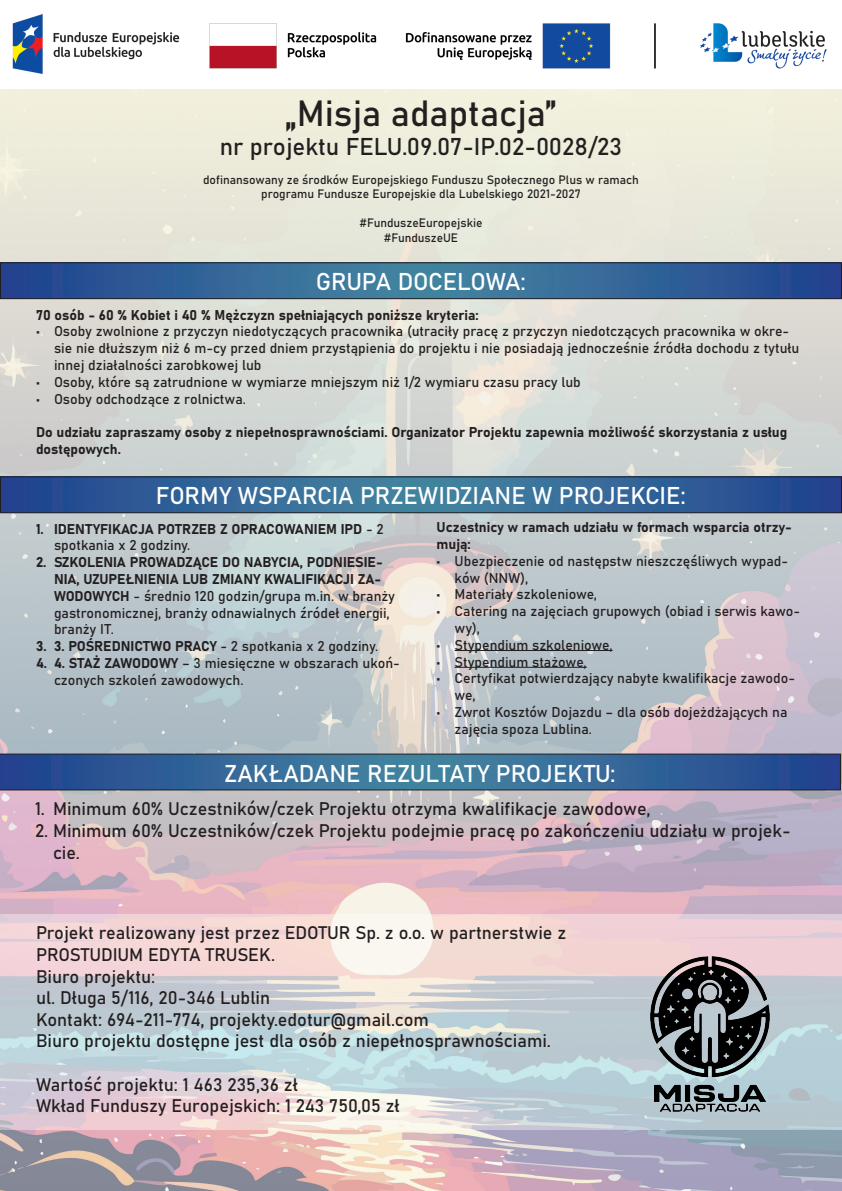
<style>
.page{position:relative;width:842px;height:1191px;background:#fff}
.page>*{position:absolute;margin:0;border:0;box-sizing:border-box;transform-origin:0 0}
.t1{font:36px "Bahnschrift";color:#231f20}
.t2{font:24px "Bahnschrift";letter-spacing:-.01em;color:#fff}
.t3{font:24px "Bahnschrift";color:#231f20}
.t4{font:18px/21.6px "Bahnschrift";color:#231f20}
.t5{font:14px/16.8px "Bahnschrift";color:#231f20}
.t6{font:12px "Bahnschrift";color:#231f20}
</style>
<div class="page">
<img style="left:0;top:89px;width:842px;height:1102px">
<img style="left:12px;top:14px;width:815px;height:60px">
<svg style="left:2px;top:264px;width:838px;height:33px;background:#326497"></svg>
<div style="left:0;top:262px;width:842px;height:37px;border:1px solid #231f20"></div>
<svg style="left:2px;top:478px;width:838px;height:33px;background:#326497"></svg>
<div style="left:0;top:476px;width:842px;height:37px;border:1px solid #231f20"></div>
<hr style="left:455px;top:650px;width:158px;height:1px;background:#231f20">
<hr style="left:455px;top:667px;width:132px;height:1px;background:#231f20">
<svg style="left:0;top:753px;width:841px;height:37px;background:#346293"></svg>
<svg style="left:0;top:914px;width:842px;height:216px;background:#d6d4d7"></svg>
<img style="left:651px;top:956px;width:119px;height:155px">
<p class="t1" style="left:285px;top:86px;width:273px">„Misja adaptacja”</p>
<p class="t3" style="left:220px;top:129px;width:404px">nr projektu FELU.09.07-IP.02-0028/23</p>
<p class="t6" style="left:203px;top:171px;width:437px">dofinansowany ze środków Europejskiego Funduszu Społecznego Plus w ramach</p>
<p class="t6" style="left:261px;top:185px;width:321px">programu Fundusze Europejskie dla Lubelskiego 2021-2027</p>
<p class="t6" style="left:360px;top:214px;width:124px">#FunduszeEuropejskie</p>
<p class="t6" style="left:384px;top:228px;width:76px">#FunduszeUE</p>
<p class="t2" style="left:316px;top:263px;width:212px">GRUPA DOCELOWA:</p>
<p class="t5" style="left:36px;top:305px;width:444px">70 osób - 60 % Kobiet i 40 % Mężczyzn spełniających poniższe kryteria:</p>
<p class="t5" style="left:54px;top:322px;width:747px;text-indent:-18px">• Osoby zwolnione z przyczyn niedotyczących pracownika (utraciły pracę z przyczyn niedotczących pracownika w okre&shy;sie nie dłuższym niż 6 m-cy przed dniem przystąpienia do projektu i nie posiadają jednocześnie źródła dochodu z tytułu innej działalności zarobkowej lub</p>
<p class="t5" style="left:36px;top:372px;width:546px">• Osoby, które są zatrudnione w wymiarze mniejszym niż 1/2 wymiaru czasu pracy lub</p>
<p class="t5" style="left:36px;top:389px;width:211px">• Osoby odchodzące z rolnictwa.</p>
<p class="t5" style="left:36px;top:423px;width:753px">Do udziału zapraszamy osoby z niepełnosprawnościami. Organizator Projektu zapewnia możliwość skorzystania z usług dostępowych.</p>
<p class="t2" style="left:156px;top:478px;width:532px">FORMY WSPARCIA PRZEWIDZIANE W PROJEKCIE:</p>
<p class="t5" style="left:54px;top:519px;width:331px;text-indent:-18px">1. IDENTYFIKACJA POTRZEB Z OPRACOWANIEM IPD - 2 spotkania x 2 godziny.</p>
<p class="t5" style="left:54px;top:553px;width:342px;text-indent:-18px">2. SZKOLENIA PROWADZĄCE DO NABYCIA, PODNIESIE-NIA, UZUPEŁNIENIA LUB ZMIANY KWALIFIKACJI ZA-WODOWYCH - średnio 120 godzin/grupa m.in. w branży gastronomicznej, branży odnawialnych źródeł energii, branży IT.</p>
<p class="t5" style="left:36px;top:637px;width:344px">3. 3. POŚREDNICTWO PRACY - 2 spotkania x 2 godziny.</p>
<p class="t5" style="left:54px;top:654px;width:347px;text-indent:-18px">4. 4. STAŻ ZAWODOWY – 3 miesięczne w obszarach ukoń&shy;czonych szkoleń zawodowych.</p>
<p class="t5" style="left:437px;top:518px;width:357px">Uczestnicy w ramach udziału w formach wsparcia otrzy&shy;mują:</p>
<p class="t5" style="left:455px;top:551px;width:335px;text-indent:-18px">• Ubezpieczenie od następstw nieszczęśliwych wypad&shy;ków (NNW),</p>
<p class="t5" style="left:437px;top:585px;width:162px">• Materiały szkoleniowe,</p>
<p class="t5" style="left:455px;top:602px;width:347px;text-indent:-18px">• Catering na zajęciach grupowych (obiad i serwis kawo&shy;wy),</p>
<p class="t5" style="left:437px;top:635px;width:178px">• Stypendium szkoleniowe,</p>
<p class="t5" style="left:437px;top:652px;width:152px">• Stypendium stażowe,</p>
<p class="t5" style="left:455px;top:669px;width:342px;text-indent:-18px">• Certyfikat potwierdzający nabyte kwalifikacje zawodo&shy;we,</p>
<p class="t5" style="left:455px;top:703px;width:334px;text-indent:-18px">• Zwrot Kosztów Dojazdu – dla osób dojeżdżających na zajęcia spoza Lublina.</p>
<p class="t2" style="left:224px;top:755px;width:393px">ZAKŁADANE REZULTATY PROJEKTU:</p>
<p class="t4" style="left:35px;top:797px;width:617px">1. Minimum 60% Uczestników/czek Projektu otrzyma kwalifikacje zawodowe,</p>
<p class="t4" style="left:53px;top:818px;width:739px;text-indent:-18px">2. Minimum 60% Uczestników/czek Projektu podejmie pracę po zakończeniu udziału w projek&shy;cie.</p>
<p class="t4" style="left:36px;top:921px;width:532px">Projekt realizowany jest przez EDOTUR Sp. z o.o. w partnerstwie z<br>PROSTUDIUM EDYTA TRUSEK.</p>
<p class="t4" style="left:36px;top:964px;width:121px">Biuro projektu:</p>
<p class="t4" style="left:36px;top:986px;width:236px">ul. Długa 5/116, 20-346 Lublin</p>
<p class="t4" style="left:36px;top:1007px;width:394px">Kontakt: 694-211-774, projekty.edotur@gmail.com</p>
<p class="t4" style="left:36px;top:1029px;width:516px">Biuro projektu dostępne jest dla osób z niepełnosprawnościami.</p>
<p class="t4" style="left:36px;top:1072px;width:263px">Wartość projektu: 1 463 235,36 zł</p>
<p class="t4" style="left:36px;top:1094px;width:365px">Wkład Funduszy Europejskich: 1 243 750,05 zł</p>
</div>
